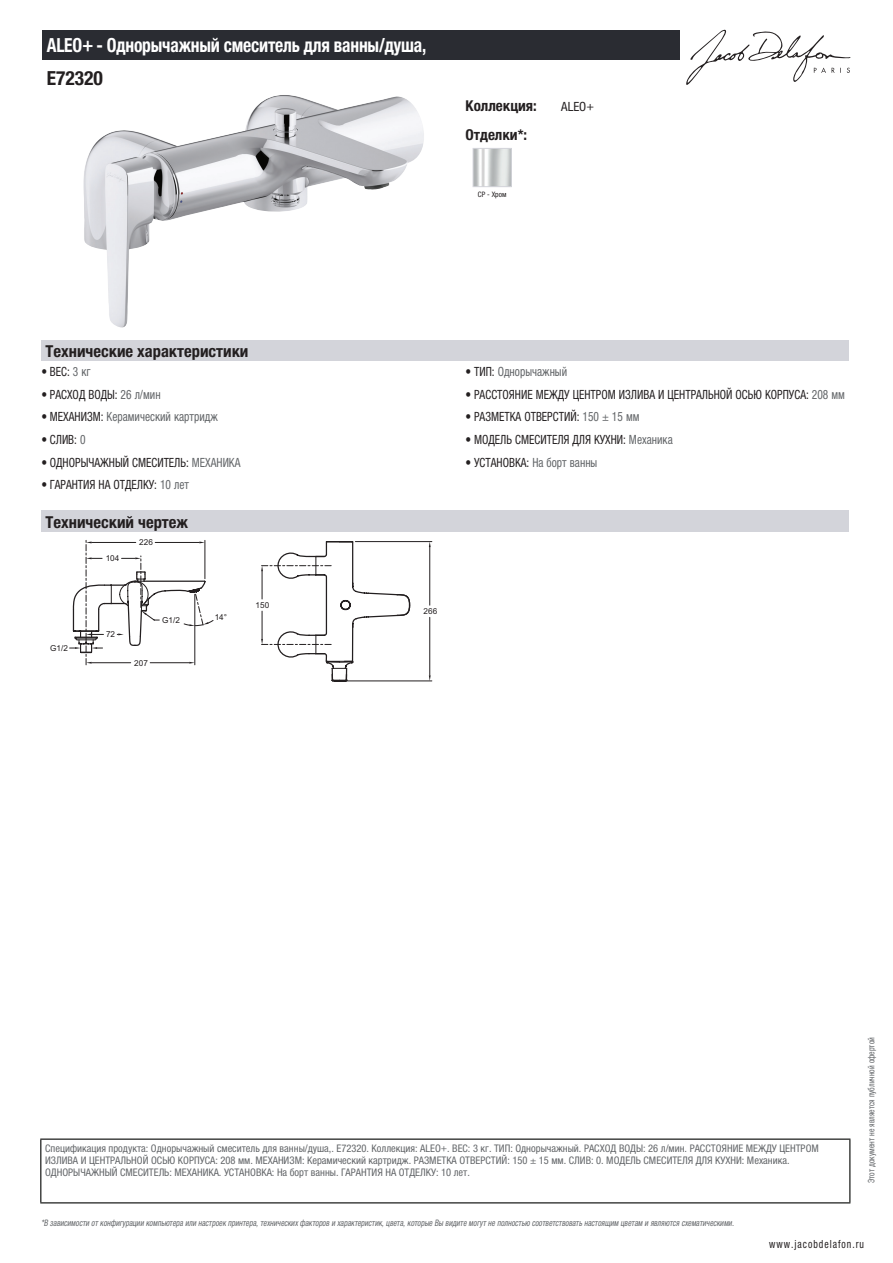
<style>
.page{position:relative;width:893px;height:1263px;background:#fff}
.page>*{position:absolute;margin:0;border:0;box-sizing:border-box;transform-origin:0 0}
.t1{font:700 condensed 19.5px "Helvetica Neue LTCYR";letter-spacing:-.01em;color:#fff;scale:.9 1}
.t2{font:700 condensed 19.5px "Helvetica Neue LTCYR";color:#231f20}
.t3{font:700 condensed 16.5px "Helvetica Neue LTCYR";color:#231f20}
.t4{font:700 condensed 15px "Helvetica Neue LTCYR";color:#231f20}
.t5{font:condensed 12.75px "Helvetica Neue LTCYR";color:#231f20;scale:.9 1}
.t6{font:condensed 12.75px "Helvetica Neue LTCYR";color:#626568;scale:.9 1}
.t7{font:condensed 12.75px "Helvetica Neue LTCYR";color:#231f20}
.t8{font:condensed 11.25px "Helvetica Neue LTCYR";letter-spacing:.1em;color:#231f20;scale:.87 1}
.t9{font:condensed 10.5px/12px "Helvetica Neue LTCYR";color:#626568}
.t10{font:italic condensed 9px "Helvetica Neue LTCYR";color:#626568;scale:.87 1}
.t11{font:condensed 9px "Helvetica Neue LTCYR";color:#626568;scale:.87 1}
.t12{font:8.25px "Arial";color:#231f20}
.t13{font:condensed 7.5px "Helvetica Neue LTCYR";color:#231f20}
.s1{color:#626568}
.s2{color:#231f20}
</style>
<div class="page">
<svg style="left:686px;top:30px;width:164px;height:55px"></svg>
<img style="left:83px;top:95px;width:341px;height:233px">
<img style="left:475px;top:150px;width:35px;height:35px">
<div style="left:473px;top:148px;width:39px;height:39px;border:1px solid #d3d4da"></div>
<div style="left:41px;top:340px;width:808px;height:22px;background:#d3d4da"></div>
<div style="left:41px;top:511px;width:808px;height:21px;background:#d3d4da"></div>
<hr style="left:355px;top:541px;width:77px;height:1px;background:#231f20">
<hr style="left:342px;top:681px;width:90px;height:1px;background:#231f20">
<hr style="left:429px;top:547px;width:1px;height:58px;background:#231f20">
<hr style="left:429px;top:617px;width:1px;height:58px;background:#231f20">
<svg style="left:70px;top:540px;width:341px;height:142px"></svg>
<div style="left:43px;top:30px;width:637px;height:30px;background:#2a2c32"></div>
<hr style="left:40px;top:1138px;width:810px;height:2px;background:#040503">
<hr style="left:40px;top:1140px;width:1px;height:62px;background:#040503">
<hr style="left:849px;top:1140px;width:1px;height:62px;background:#040503">
<hr style="left:40px;top:1202px;width:810px;height:1px;background:#040503">
<h1 class="t1" style="left:47px;top:34px;width:423px">ALEO+ - Однорычажный смеситель для ванны/душа,</h1>
<h1 class="t2" style="left:47px;top:67px;width:58px">E72320</h1>
<h3 class="t4" style="left:466px;top:97px;width:73px">Коллекция:</h3>
<p class="t7" style="left:561px;top:99px;width:34px">ALEO+</p>
<h3 class="t4" style="left:466px;top:126px;width:63px">Отделки*:</h3>
<p class="t13" style="left:478px;top:190px;width:30px">CP - Хром</p>
<h2 class="t3" style="left:46px;top:342px;width:204px">Технические характеристики</h2>
<p class="t5" style="left:41px;top:364px;width:56px">• ВЕС: <span class="s1">3 кг</span></p>
<p class="t6" style="left:466px;top:364px;width:114px"><span class="s2">• ТИП:</span> Однорычажный</p>
<p class="t5" style="left:41px;top:387px;width:134px">• РАСХОД ВОДЫ: <span class="s1">26 л/мин</span></p>
<p class="t5" style="left:466px;top:387px;width:423px">• РАССТОЯНИЕ МЕЖДУ ЦЕНТРОМ ИЗЛИВА И ЦЕНТРАЛЬНОЙ ОСЬЮ КОРПУСА: <span class="s1">208 мм</span></p>
<p class="t6" style="left:41px;top:410px;width:198px"><span class="s2">• МЕХАНИЗМ:</span> Керамический картридж</p>
<p class="t5" style="left:466px;top:410px;width:195px">• РАЗМЕТКА ОТВЕРСТИЙ: <span class="s1">150 ± 15 мм</span></p>
<p class="t5" style="left:41px;top:432px;width:51px">• СЛИВ: <span class="s1">0</span></p>
<p class="t5" style="left:466px;top:432px;width:232px">• МОДЕЛЬ СМЕСИТЕЛЯ ДЛЯ КУХНИ: <span class="s1">Механика</span></p>
<p class="t5" style="left:41px;top:455px;width:223px">• ОДНОРЫЧАЖНЫЙ СМЕСИТЕЛЬ: <span class="s1">МЕХАНИКА</span></p>
<p class="t5" style="left:466px;top:455px;width:148px">• УСТАНОВКА: <span class="s1">На борт ванны</span></p>
<p class="t5" style="left:41px;top:478px;width:166px">• ГАРАНТИЯ НА ОТДЕЛКУ: <span class="s1">10 лет</span></p>
<h2 class="t3" style="left:46px;top:513px;width:144px">Технический чертеж</h2>
<p class="t12" style="left:50px;top:642px;width:19px">G1/2</p>
<p class="t12" style="left:106px;top:553px;width:15px">104</p>
<p class="t12" style="left:139px;top:537px;width:15px">226</p>
<p class="t12" style="left:106px;top:629px;width:11px">72</p>
<p class="t12" style="left:134px;top:657px;width:15px">207</p>
<p class="t12" style="left:162px;top:615px;width:19px">G1/2</p>
<p class="t12" style="left:215px;top:612px;width:14px">14°</p>
<p class="t12" style="left:256px;top:600px;width:15px">150</p>
<p class="t12" style="left:424px;top:606px;width:15px">266</p>
<p class="t9" style="left:45px;top:1142px;width:775px">Спецификация продукта: Однорычажный смеситель для ванны/душа,. E72320. Коллекция: ALEO+. ВЕС: 3 кг. ТИП: Однорычажный. РАСХОД ВОДЫ: 26 л/мин. РАССТОЯНИЕ МЕЖДУ ЦЕНТРОМ<br>ИЗЛИВА И ЦЕНТРАЛЬНОЙ ОСЬЮ КОРПУСА: 208 мм. МЕХАНИЗМ: Керамический картридж. РАЗМЕТКА ОТВЕРСТИЙ: 150 ± 15 мм. СЛИВ: 0. МОДЕЛЬ СМЕСИТЕЛЯ ДЛЯ КУХНИ: Механика.<br>ОДНОРЫЧАЖНЫЙ СМЕСИТЕЛЬ: МЕХАНИКА. УСТАНОВКА: На борт ванны. ГАРАНТИЯ НА ОТДЕЛКУ: 10 лет.</p>
<p class="t10" style="left:41px;top:1218px;width:800px">*В зависимости отконфигурации компьютера или настроек принтера,техническихфакторов и характеристик,цвета,которые Вы видите могутне полностью соответствоватьнастоящим цветам и являются схематическими.</p>
<p class="t11" style="left:866px;top:1183px;width:169px;rotate:-90deg">Этот документ не является публичной офертой</p>
<p class="t8" style="left:769px;top:1237px;width:110px">www.jacobdelafon.ru</p>
</div>
